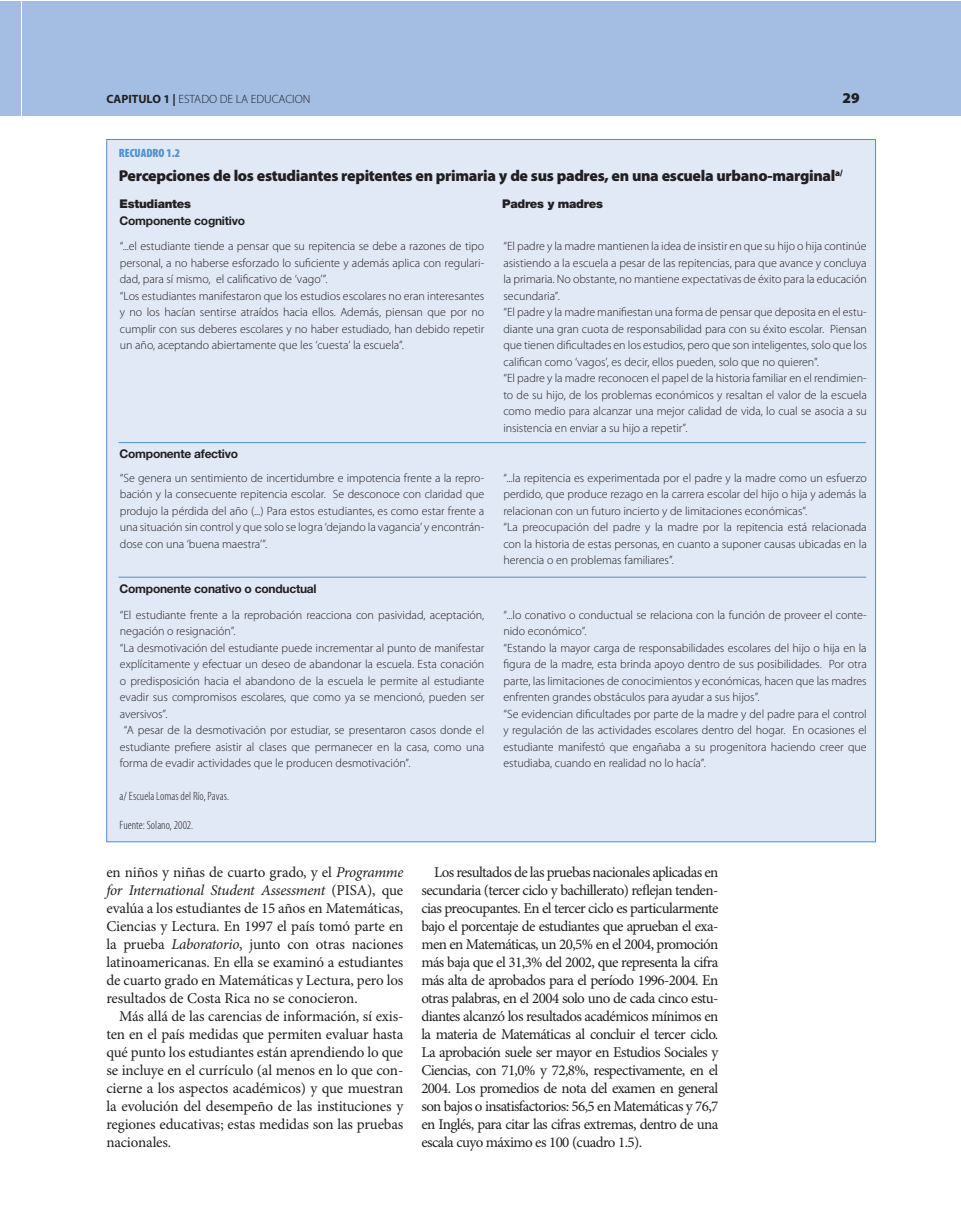
<style>
.page{position:relative;width:961px;height:1231px;background:#fff}
.page>*{position:absolute;margin:0;border:0;box-sizing:border-box;transform-origin:0 0}
.t1{font:900 15.75px "Myriad Pro";letter-spacing:-.02em;color:#231f20}
.t2{font:15px/18px "Minion Pro";letter-spacing:-.015em;color:#231f20;text-align:justify}
.t3{font:900 15px "Myriad Pro";color:#231f20}
.t4{font:300 12px/16.5px "Myriad Pro";letter-spacing:-.005em;color:#231f20}
.t5{font:700 12px "Helvetica Neue";letter-spacing:-.02em;color:#231f20}
.t6{font:300 condensed 12px "Myriad Pro";letter-spacing:.005em;color:#231f20}
.t7{font:900 12px "Helvetica Neue";letter-spacing:-.02em;color:#231f20}
.t8{font:900 condensed 12px "Myriad Pro";color:#5090cc}
.s1{font-weight:700}
.s2{font-style:italic}
</style>
<div class="page">
<div style="left:0;top:1px;width:21px;height:115px;background:#a4bee3"></div>
<div style="left:22px;top:1px;width:939px;height:115px;background:#a4bee3"></div>
<div style="left:107px;top:139px;width:768px;height:703px;background:#e1e9f6"></div>
<hr style="left:118px;top:442px;width:748px;height:1px;background:#5090cc">
<hr style="left:118px;top:577px;width:748px;height:1px;background:#5090cc">
<p class="t4" style="left:106px;top:91px;width:206px"><span class="s1">CAPITULO 1 |</span> ESTADO DE LA EDUCACION</p>
<p class="t3" style="left:842px;top:89px;width:19px">29</p>
<p class="t8" style="left:119px;top:146px;width:63px">RECUADRO 1.2</p>
<h1 class="t1" style="left:119px;top:167px;width:725px">Percepciones de los estudiantes repitentes en primaria y de sus padres, en una escuela urbano-marginal<sup>a/</sup></h1>
<p class="t7" style="left:119px;top:197px;width:73px">Estudiantes</p>
<p class="t7" style="left:502px;top:197px;width:102px">Padres y madres</p>
<p class="t5" style="left:119px;top:213px;width:127px">Componente cognitivo</p>
<p class="t4" style="left:120px;top:238px;width:366px">“...el estudiante tiende a pensar que su repitencia se debe a razones de tipo personal, a no haberse esforzado lo suficiente y además aplica con regulari&shy;dad, para sí mismo, el calificativo de ‘vago’”.<br>“Los estudiantes manifestaron que los estudios escolares no eran interesantes y no los hacían sentirse atraídos hacia ellos. Además, piensan que por no cumplir con sus deberes escolares y no haber estudiado, han debido repetir un año, aceptando abiertamente que les ‘cuesta’ la escuela”.</p>
<p class="t4" style="left:503px;top:238px;width:365px">“El padre y la madre mantienen la idea de insistir en que su hijo o hija continúe asistiendo a la escuela a pesar de las repitencias, para que avance y concluya la primaria. No obstante, no mantiene expectativas de éxito para la educación secundaria”.<br>“El padre y la madre manifiestan una forma de pensar que deposita en el estu&shy;diante una gran cuota de responsabilidad para con su éxito escolar. Piensan que tienen dificultades en los estudios, pero que son inteligentes, solo que los califican como ‘vagos’, es decir, ellos pueden, solo que no quieren”.<br>“El padre y la madre reconocen el papel de la historia familiar en el rendimien&shy;to de su hijo, de los problemas económicos y resaltan el valor de la escuela como medio para alcanzar una mejor calidad de vida, lo cual se asocia a su insistencia en enviar a su hijo a repetir”.</p>
<p class="t5" style="left:119px;top:446px;width:120px">Componente afectivo</p>
<p class="t4" style="left:120px;top:469px;width:366px;text-align:justify">“Se genera un sentimiento de incertidumbre e impotencia frente a la repro&shy;bación y la consecuente repitencia escolar. Se desconoce con claridad que produjo la pérdida del año (...) Para estos estudiantes, es como estar frente a una situación sin control y que solo se logra ‘dejando la vagancia’ y encontrán&shy;dose con una ‘buena maestra’”.</p>
<p class="t4" style="left:503px;top:469px;width:365px">“...la repitencia es experimentada por el padre y la madre como un esfuerzo perdido, que produce rezago en la carrera escolar del hijo o hija y además la relacionan con un futuro incierto y de limitaciones económicas”.<br>“La preocupación del padre y la madre por la repitencia está relacionada con la historia de estas personas, en cuanto a suponer causas ubicadas en la herencia o en problemas familiares”.</p>
<p class="t5" style="left:119px;top:581px;width:199px">Componente conativo o conductual</p>
<p class="t4" style="left:120px;top:606px;width:366px">“El estudiante frente a la reprobación reacciona con pasividad, aceptación,</p>
<p class="t4" style="left:120px;top:623px;width:117px">negación o resignación”.</p>
<p class="t4" style="left:120px;top:639px;width:366px">“La desmotivación del estudiante puede incrementar al punto de manifestar</p>
<p class="t4" style="left:120px;top:656px;width:366px">explícitamente y efectuar un deseo de abandonar la escuela. Esta conación</p>
<p class="t4" style="left:120px;top:672px;width:366px">o predisposición hacia el abandono de la escuela le permite al estudiante</p>
<p class="t4" style="left:120px;top:689px;width:366px">evadir sus compromisos escolares, que como ya se mencionó, pueden ser</p>
<p class="t4" style="left:120px;top:705px;width:49px">aversivos”.</p>
<p class="t4" style="left:124px;top:722px;width:362px">“A pesar de la desmotivación por estudiar, se presentaron casos donde el</p>
<p class="t4" style="left:120px;top:738px;width:366px">estudiante prefiere asistir al clases que permanecer en la casa, como una</p>
<p class="t4" style="left:120px;top:755px;width:292px">forma de evadir actividades que le producen desmotivación”.</p>
<p class="t4" style="left:503px;top:606px;width:365px">“...lo conativo o conductual se relaciona con la función de proveer el conte&shy;nido económico”.<br>“Estando la mayor carga de responsabilidades escolares del hijo o hija en la figura de la madre, esta brinda apoyo dentro de sus posibilidades. Por otra parte, las limitaciones de conocimientos y económicas, hacen que las madres enfrenten grandes obstáculos para ayudar a sus hijos”.<br>“Se evidencian dificultades por parte de la madre y del padre para el control y regulación de las actividades escolares dentro del hogar. En ocasiones el estudiante manifestó que engañaba a su progenitora haciendo creer que estudiaba, cuando en realidad no lo hacía”.</p>
<p class="t6" style="left:119px;top:790px;width:111px">a/ Escuela Lomas del Río, Pavas.</p>
<p class="t6" style="left:119px;top:818px;width:75px">Fuente: Solano, 2002.</p>
<p class="t2" style="left:106px;top:864px;width:298px">en niños y niñas de cuarto grado, y el <span class="s2">Programme for International Student Assessment</span> (PISA), que evalúa a los estudiantes de 15 años en Matemáticas, Ciencias y Lectura. En 1997 el país tomó parte en la prueba <span class="s2">Laboratorio</span>, junto con otras naciones latinoamericanas. En ella se examinó a estudiantes de cuarto grado en Matemáticas y Lectura, pero los resultados de Costa Rica no se conocieron.</p>
<p class="t2" style="left:106px;top:1008px;width:298px;text-indent:13px">Más allá de las carencias de información, sí exis&shy;ten en el país medidas que permiten evaluar hasta qué punto los estudiantes están aprendiendo lo que se incluye en el currículo (al menos en lo que con&shy;cierne a los aspectos académicos) y que muestran la evolución del desempeño de las instituciones y regiones educativas; estas medidas son las pruebas nacionales.</p>
<p class="t2" style="left:421px;top:864px;width:298px;text-indent:13px">Los resultados de las pruebas nacionales aplicadas en secundaria (tercer ciclo y bachillerato) reflejan tenden&shy;cias preocupantes. En el tercer ciclo es particularmente bajo el porcentaje de estudiantes que aprueban el exa&shy;men en Matemáticas, un 20,5% en el 2004, promoción más baja que el 31,3% del 2002, que representa la cifra más alta de aprobados para el período 1996-2004. En otras palabras, en el 2004 solo uno de cada cinco estu&shy;diantes alcanzó los resultados académicos mínimos en la materia de Matemáticas al concluir el tercer ciclo.<br>La aprobación suele ser mayor en Estudios Sociales y Ciencias, con 71,0% y 72,8%, respectivamente, en el 2004. Los promedios de nota del examen en general son bajos o insatisfactorios: 56,5 en Matemáticas y 76,7 en Inglés, para citar las cifras extremas, dentro de una escala cuyo máximo es 100 (cuadro 1.5).</p>
</div>
